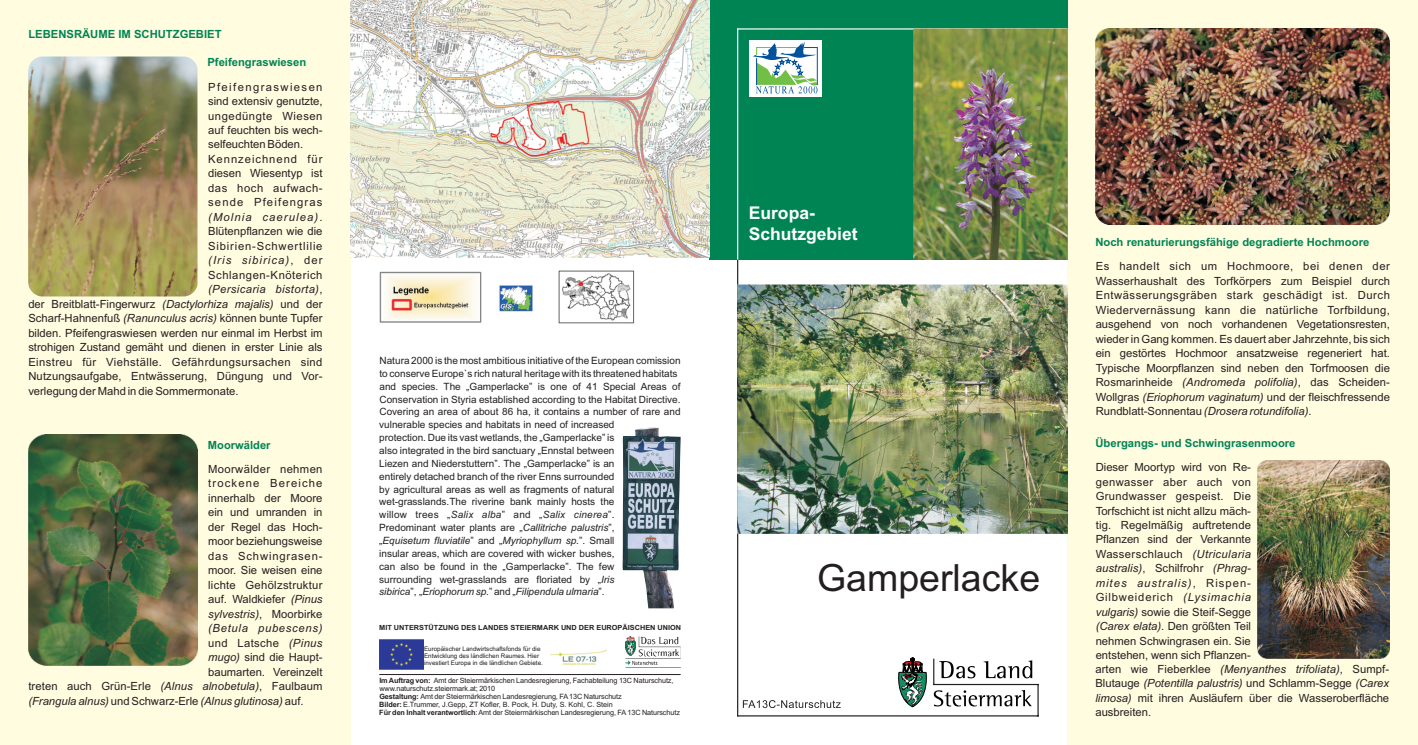
<style>
.page{position:relative;width:1418px;height:745px;background:#fff}
.page>*{position:absolute;margin:0;border:0;box-sizing:border-box;transform-origin:0 0}
.t1{font:37.5px "Arial";color:#231f20}
.t2{font:700 17.5px/21px "Arial";color:#fff}
.t3{font:11.25px/14.5px "Arial";color:#231f20;text-align:justify}
.t4{font:11.25px/14.5px "Arial";letter-spacing:.045em;color:#231f20}
.t5{font:700 11.25px "Arial";color:#008454}
.t6{font:italic 11.25px/14.5px "Arial";color:#231f20}
.t7{font:10px/12.9px "Arial";color:#231f20}
.t8{font:7.25px/8.1px "Arial";letter-spacing:-.01em;color:#231f20}
.t9{font:700 7px "Arial";color:#231f20;scale:1.04 1}
.t10{font:6.25px/7px "Arial";color:#231f20}
.s1{font-style:italic}
.s2{font-style:normal}
.s3{font-weight:700}
</style>
<div class="page">
<div style="left:1067px;top:0;width:350px;height:744px;background:#fffce0"></div>
<div style="left:0;top:0;width:351px;height:744px;background:#fffce0"></div>
<div style="left:709px;top:0;width:358px;height:259px;background:#008454"></div>
<hr style="left:737px;top:28px;width:1px;height:232px;background:#fff">
<hr style="left:737px;top:259px;width:1px;height:457px;background:#231f20">
<hr style="left:737px;top:714px;width:301px;height:2px;background:#231f20">
<hr style="left:1037px;top:683px;width:1px;height:33px;background:#231f20">
<hr style="left:933px;top:683px;width:105px;height:1px;background:#231f20">
<svg style="left:743px;top:700px;width:97px;height:7px"></svg>
<div style="left:749px;top:40px;width:73px;height:57px;background:#fff"></div>
<svg style="left:752px;top:42px;width:66px;height:51px"></svg>
<svg style="left:898px;top:657px;width:134px;height:49px"></svg>
<hr style="left:737px;top:28px;width:330px;height:2px;background:#fff">
<img style="left:379px;top:271px;width:103px;height:52px">
<img style="left:499px;top:285px;width:34px;height:27px">
<img style="left:622px;top:427px;width:58px;height:181px">
<hr style="left:379px;top:673px;width:301px;height:1px;background:#231f20">
<img style="left:913px;top:28px;width:154px;height:231px">
<img style="left:737px;top:285px;width:330px;height:248px">
<img style="left:379px;top:639px;width:44px;height:29px">
<img style="left:550px;top:649px;width:57px;height:16px">
<img style="left:625px;top:636px;width:55px;height:29px">
<img style="left:28px;top:434px;width:170px;height:230px">
<img style="left:28px;top:56px;width:170px;height:240px">
<img style="left:1095px;top:28px;width:294px;height:197px">
<img style="left:1257px;top:460px;width:132px;height:198px">
<img style="left:351px;top:0;width:358px;height:257px">
<img style="left:558px;top:270px;width:76px;height:54px">
<p class="t5" style="left:28px;top:30px;width:195px">LEBENSRÄUME IM SCHUTZGEBIET</p>
<p class="t5" style="left:207px;top:58px;width:100px">Pfeifengraswiesen</p>
<p class="t4" style="left:208px;top:80px;width:116px">Pfeifengraswiesen sind extensiv genutzte, ungedüngte Wiesen auf feuchten bis wech&shy;selfeuchten Böden.<br>Kennzeichnend für diesen Wiesentyp ist das hoch aufwach&shy;sende Pfeifengras <span class="s1">(Molnia caerulea)</span>.<br>Blütenpflanzen wie die<br>Sibirien-Schwertlilie <span class="s1">(Iris sibirica)</span>, der<br>Schlangen-Knöterich <span class="s1">(Persicaria bistorta)</span>,</p>
<p class="t3" style="left:28px;top:297px;width:296px">der Breitblatt-Fingerwurz <span class="s1">(Dactylorhiza majalis)</span> und der Scharf-Hahnenfuß <span class="s1">(Ranunculus acris)</span> können bunte Tupfer bilden. Pfeifengraswiesen werden nur einmal im Herbst im strohigen Zustand gemäht und dienen in erster Linie als Einstreu für Viehställe. Gefährdungsursachen sind Nutzungsaufgabe, Entwässerung, Düngung und Vor&shy;verlegung der Mahd in die Sommermonate.</p>
<p class="t7" style="left:379px;top:354px;width:302px">Natura 2000 is the most ambitious initiative of the European comission to conserve Europe`s rich natural heritage with its threatened habitats and species. The „Gamperlacke” is one of 41 Special Areas of Conservation in Styria established according to the Habitat Directive.<br>Covering an area of about 86 ha, it contains a number of rare and</p>
<p class="t7" style="left:379px;top:419px;width:237px;text-align:justify">vulnerable species and habitats in need of increased protection. Due its vast wetlands, the „Gamperlacke” is also integrated in the bird sanctuary „Ennstal between Liezen and Niederstuttern”. The „Gamperlacke” is an entirely detached branch of the river Enns surrounded by agricultural areas as well as fragments of natural wet-grasslands.The riverine bank mainly hosts the willow trees „<span class="s1">Salix alba</span>” and „<span class="s1">Salix cinerea</span>”.<br>Predominant water plants are „<span class="s1">Callitriche palustris</span>”, „<span class="s1">Equisetum fluviatile</span>” and „<span class="s1">Myriophyllum sp</span>.”. Small insular areas, which are covered with wicker bushes, can also be found in the „Gamperlacke”. The few surrounding wet-grasslands are floriated by „<span class="s1">Iris sibirica</span>”, „<span class="s1">Eriophorum sp</span>.” and „<span class="s1">Filipendula ulmaria</span>”.</p>
<p class="t5" style="left:208px;top:440px;width:64px">Moorwälder</p>
<p class="t3" style="left:208px;top:462px;width:116px">Moorwälder nehmen trockene Bereiche innerhalb der Moore ein und umranden in der Regel das Hoch&shy;moor beziehungsweise das Schwingrasen&shy;moor. Sie weisen eine lichte Gehölzstruktur auf. Waldkiefer <span class="s1">(Pinus sylvestris)</span>, Moorbirke <span class="s1">(Betula pubescens) </span>und Latsche <span class="s1">(Pinus mugo)</span> sind die Haupt&shy;baumarten. Vereinzelt</p>
<p class="t9" style="left:379px;top:624px;width:292px">MIT UNTERSTÜTZUNG DES LANDES STEIERMARK UND DER EUROPÄISCHEN UNION</p>
<p class="t10" style="left:424px;top:645px;width:120px">Europäischer Landwirtschaftsfonds für die<br>Entwicklung des ländlichen Raumes. Hier investiert Europa in die ländlichen Gebiete.</p>
<p class="t6" style="left:28px;top:679px;width:296px"><span class="s2">treten auch Grün-Erle</span> (Alnus alnobetula)<span class="s2">, Faulbaum </span>(Frangula alnus) <span class="s2">und Schwarz-Erle</span> (Alnus glutinosa) <span class="s2">auf.</span></p>
<p class="t8" style="left:379px;top:676px;width:302px"><span class="s3">Im Auftrag von:</span> Amt der Steiermärkischen Landesregierung, Fachabteilung 13C Naturschutz, www.naturschutz.steiermark.at; 2010<br><span class="s3">Gestaltung:</span> Amt der Steiermärkischen Landesregierung, FA13C Naturschutz<br><span class="s3">Bilder:</span> E.Trummer, J.Gepp, ZT Kofler, B. Pock, H. Duty, S. Kohl, C. Stein<br><span class="s3">Für den Inhalt verantwortlich</span>: Amt der Steiermärkischen Landesregierung, FA13C Naturschutz</p>
<h2 class="t2" style="left:748px;top:203px;width:110px">Europa-<br>Schutzgebiet</h2>
<h1 class="t1" style="left:817px;top:563px;width:224px">Gamperlacke</h1>
<p class="t5" style="left:1095px;top:238px;width:275px">Noch renaturierungsfähige degradierte Hochmoore</p>
<p class="t3" style="left:1095px;top:260px;width:296px">Es handelt sich um Hochmoore, bei denen der Wasserhaushalt des Torfkörpers zum Beispiel durch Entwässerungsgräben stark geschädigt ist. Durch Wiedervernässung kann die natürliche Torfbildung, ausgehend von noch vorhandenen Vegetationsresten, wieder in Gang kommen. Es dauert aber Jahrzehnte, bis sich ein gestörtes Hochmoor ansatzweise regeneriert hat.<br>Typische Moorpflanzen sind neben den Torfmoosen die Rosmarinheide <span class="s1">(Andromeda polifolia)</span>, das Scheiden-Wollgras <span class="s1">(Eriophorum vaginatum)</span> und der fleischfressende Rundblatt-Sonnentau <span class="s1">(Drosera rotundifolia)</span>.</p>
<p class="t5" style="left:1095px;top:438px;width:202px">Übergangs- und Schwingrasenmoore</p>
<p class="t3" style="left:1095px;top:460px;width:157px">Dieser Moortyp wird von Re&shy;genwasser aber auch von Grundwasser gespeist. Die Torfschicht ist nicht allzu mäch&shy;tig. Regelmäßig auftretende Pflanzen sind der Verkannte Wasserschlauch <span class="s1">(Utricularia australis)</span>, Schilfrohr <span class="s1">(Phrag&shy;mites australis)</span>, Rispen-Gilbweiderich <span class="s1">(Lysimachia vulgaris)</span> sowie die Steif-Segge <span class="s1">(Carex elata)</span>. Den größten Teil nehmen Schwingrasen ein. Sie entstehen, wenn sich Pflanzen-</p>
<p class="t3" style="left:1095px;top:662px;width:295px">arten wie Fieberklee <span class="s1">(Menyanthes trifoliata)</span>, Sumpf-Blutauge <span class="s1">(Potentilla palustris)</span> und Schlamm-Segge <span class="s1">(Carex limosa)</span> mit ihren Ausläufern über die Wasseroberfläche ausbreiten.</p>
</div>
